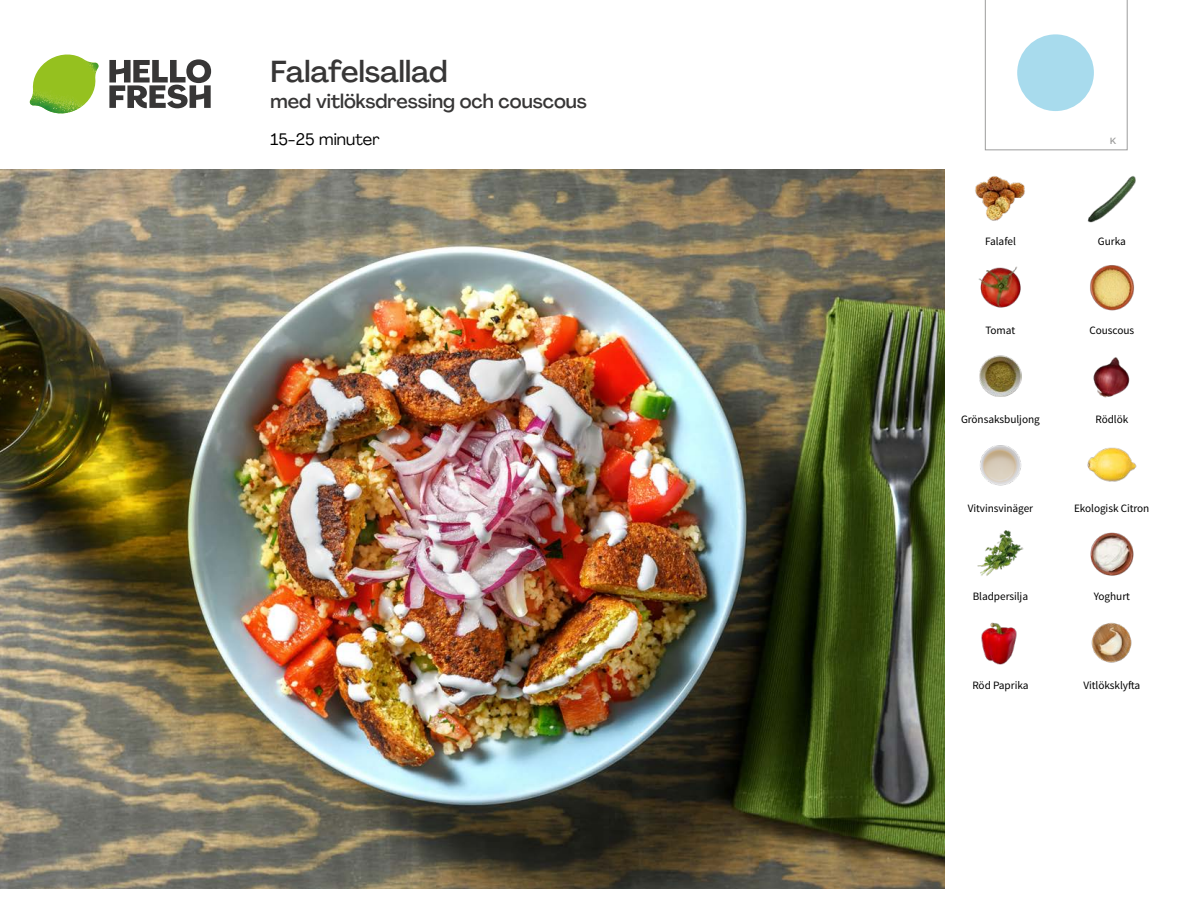
<style>
.page{position:relative;width:1188px;height:918px;background:#fff}
.page>*{position:absolute;margin:0;border:0;box-sizing:border-box;transform-origin:0 0}
.t1{font:500 30px "Agrandir";color:#373636}
.t2{font:500 19.5px "Agrandir";color:#373636}
.t3{font:16.5px "Agrandir";letter-spacing:.005em;color:#000}
.t4{font:11.25px "Source Sans Pro";letter-spacing:-.005em;color:#000}
.t5{font:500 9px "Gotham";color:#9d9d9c}
</style>
<div class="page">
<svg style="left:109px;top:59px;width:102px;height:49px"></svg>
<img style="left:30px;top:55px;width:69px;height:59px">
<img style="left:0;top:170px;width:945px;height:718px">
<svg style="left:985px;top:0;width:142px;height:150px"></svg>
<img style="left:980px;top:355px;width:41px;height:42px">
<img style="left:978px;top:266px;width:43px;height:42px">
<img style="left:1090px;top:265px;width:44px;height:46px">
<img style="left:1093px;top:357px;width:37px;height:41px">
<img style="left:1087px;top:447px;width:50px;height:35px">
<img style="left:981px;top:622px;width:36px;height:43px">
<img style="left:1091px;top:622px;width:41px;height:41px">
<img style="left:980px;top:445px;width:42px;height:41px">
<img style="left:977px;top:530px;width:47px;height:46px">
<img style="left:1090px;top:532px;width:44px;height:44px">
<img style="left:1087px;top:176px;width:49px;height:47px">
<img style="left:975px;top:176px;width:50px;height:45px">
<h1 class="t1" style="left:271px;top:53px;width:179px">Falafelsallad</h1>
<h2 class="t2" style="left:271px;top:89px;width:318px">med vitlöksdressing och couscous</h2>
<h3 class="t3" style="left:271px;top:129px;width:111px">15-25 minuter</h3>
<p class="t5" style="left:1110px;top:135px;width:8px">K</p>
<p class="t4" style="left:985px;top:235px;width:32px">Falafel</p>
<p class="t4" style="left:1098px;top:235px;width:29px">Gurka</p>
<p class="t4" style="left:985px;top:323px;width:31px">Tomat</p>
<p class="t4" style="left:1090px;top:323px;width:46px">Couscous</p>
<p class="t4" style="left:961px;top:412px;width:80px">Grönsaksbuljong</p>
<p class="t4" style="left:1095px;top:412px;width:34px">Rödlök</p>
<p class="t4" style="left:968px;top:501px;width:67px">Vitvinsvinäger</p>
<p class="t4" style="left:1074px;top:501px;width:77px">Ekologisk Citron</p>
<p class="t4" style="left:973px;top:590px;width:57px">Bladpersilja</p>
<p class="t4" style="left:1094px;top:590px;width:38px">Yoghurt</p>
<p class="t4" style="left:972px;top:678px;width:58px">Röd Paprika</p>
<p class="t4" style="left:1083px;top:678px;width:58px">Vitlöksklyfta</p>
</div>
